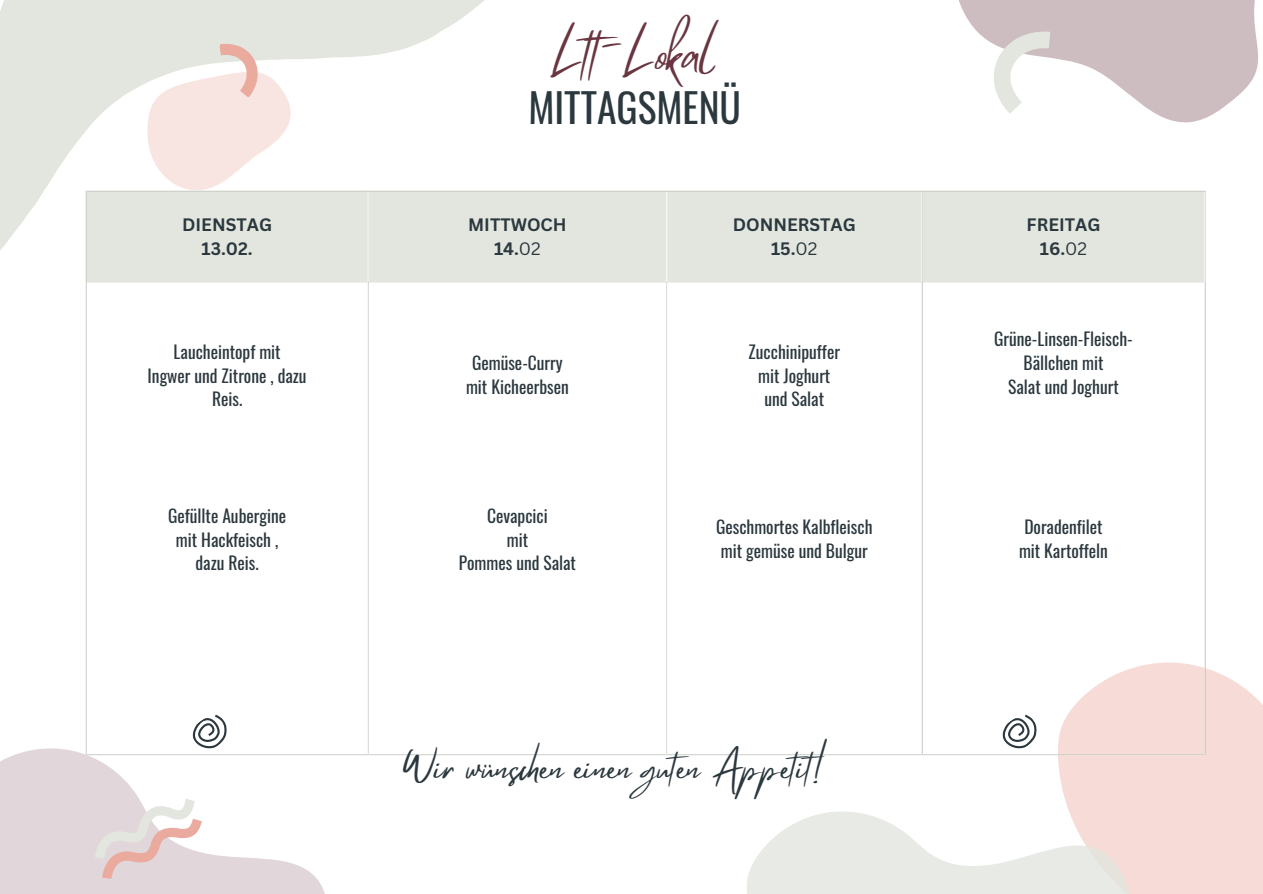
<style>
.page{position:relative;width:1263px;height:894px;background:#fff}
.page>*{position:absolute;margin:0;border:0;box-sizing:border-box;transform-origin:0 0}
.t1{font:48.15px "Mistrully";color:#693541}
.t2{font:39.6px "Oswald";color:#2b383e}
.t3{font:33.6px "Mistrully";color:#2b383e}
.t4{font:17.55px "Oswald";color:#2b383e}
.t5{font:700 17.55px "Canva Sans";color:#2b383e}
.s1{font-weight:400}
</style>
<div class="page">
<svg style="left:0;top:0;width:494px;height:498px"></svg>
<svg style="left:1058px;top:661px;width:205px;height:232px;fill:#f6dbd6"></svg>
<svg style="left:959px;top:0;width:299px;height:198px"></svg>
<svg style="left:747px;top:769px;width:403px;height:124px"></svg>
<svg style="left:0;top:732px;width:354px;height:161px"></svg>
<svg style="left:86px;top:794px;width:124px;height:87px"></svg>
<svg style="left:978px;top:24px;width:96px;height:91px"></svg>
<svg style="left:122px;top:31px;width:184px;height:159px"></svg>
<div style="left:87px;top:191px;width:1117px;height:91px;background:#e3e6df"></div>
<hr style="left:86px;top:191px;width:1px;height:563px;background:#e3e6df">
<hr style="left:368px;top:282px;width:1px;height:472px;background:#e3e6df">
<hr style="left:666px;top:282px;width:1px;height:472px;background:#e3e6df">
<hr style="left:921px;top:282px;width:1px;height:472px;background:#e3e6df">
<hr style="left:1204px;top:282px;width:1px;height:472px;background:#e3e6df">
<hr style="left:86px;top:190px;width:1119px;height:1px;background:#e3e6df">
<hr style="left:86px;top:754px;width:1119px;height:1px;background:#e3e6df">
<hr style="left:368px;top:191px;width:1px;height:91px;background:#fff">
<hr style="left:666px;top:191px;width:1px;height:91px;background:#fff">
<hr style="left:921px;top:191px;width:1px;height:91px;background:#fff">
<hr style="left:1204px;top:191px;width:1px;height:91px;background:#fff">
<svg style="left:997px;top:714px;width:47px;height:41px"></svg>
<svg style="left:187px;top:714px;width:47px;height:41px"></svg>
<p class="t5" style="left:182px;top:212px;width:91px">DIENSTAG</p>
<p class="t5" style="left:202px;top:236px;width:53px">13.02.</p>
<p class="t4" style="left:174px;top:338px;width:109px">Laucheintopf mit</p>
<p class="t4" style="left:148px;top:361px;width:161px">Ingwer und Zitrone , dazu</p>
<p class="t4" style="left:212px;top:385px;width:32px">Reis.</p>
<p class="t4" style="left:168px;top:502px;width:119px">Gefüllte Aubergine</p>
<p class="t4" style="left:176px;top:525px;width:104px">mit Hackfeisch ,</p>
<p class="t4" style="left:196px;top:549px;width:65px">dazu Reis.</p>
<p class="t1" style="left:552px;top:15px;width:167px">Lt-Lokal</p>
<p class="t2" style="left:528px;top:77px;width:214px">MITTAGSMENÜ</p>
<p class="t5" style="left:468px;top:212px;width:100px">MITTWOCH</p>
<p class="t5" style="left:494px;top:236px;width:48px">14.<span class="s1">02</span></p>
<p class="t4" style="left:472px;top:349px;width:92px">Gemüse-Curry</p>
<p class="t4" style="left:466px;top:373px;width:104px">mit Kicheerbsen</p>
<p class="t4" style="left:487px;top:502px;width:62px">Cevapcici</p>
<p class="t4" style="left:507px;top:525px;width:23px">mit</p>
<p class="t4" style="left:459px;top:549px;width:119px">Pommes und Salat</p>
<p class="t5" style="left:733px;top:212px;width:125px">DONNERSTAG</p>
<h1 class="t5" style="left:771px;top:236px;width:48px">15.<span class="s1">02</span></h1>
<p class="t4" style="left:749px;top:338px;width:93px">Zucchinipuffer</p>
<p class="t4" style="left:758px;top:361px;width:74px">mit Joghurt</p>
<p class="t4" style="left:764px;top:385px;width:61px">und Salat</p>
<p class="t4" style="left:716px;top:513px;width:158px">Geschmortes Kalbfleisch</p>
<p class="t4" style="left:721px;top:537px;width:148px">mit gemüse und Bulgur</p>
<p class="t3" style="left:401px;top:740px;width:430px">Wir wünschen einen guten Appetit!</p>
<h2 class="t5" style="left:1027px;top:212px;width:75px">FREITAG</h2>
<p class="t5" style="left:1040px;top:236px;width:49px">16.<span class="s1">02</span></p>
<p class="t4" style="left:994px;top:325px;width:140px">Grüne-Linsen-Fleisch-</p>
<p class="t4" style="left:1023px;top:349px;width:81px">Bällchen mit</p>
<p class="t4" style="left:1008px;top:373px;width:112px">Salat und Joghurt</p>
<p class="t4" style="left:1024px;top:513px;width:80px">Doradenfilet</p>
<p class="t4" style="left:1019px;top:537px;width:90px">mit Kartoffeln</p>
</div>
